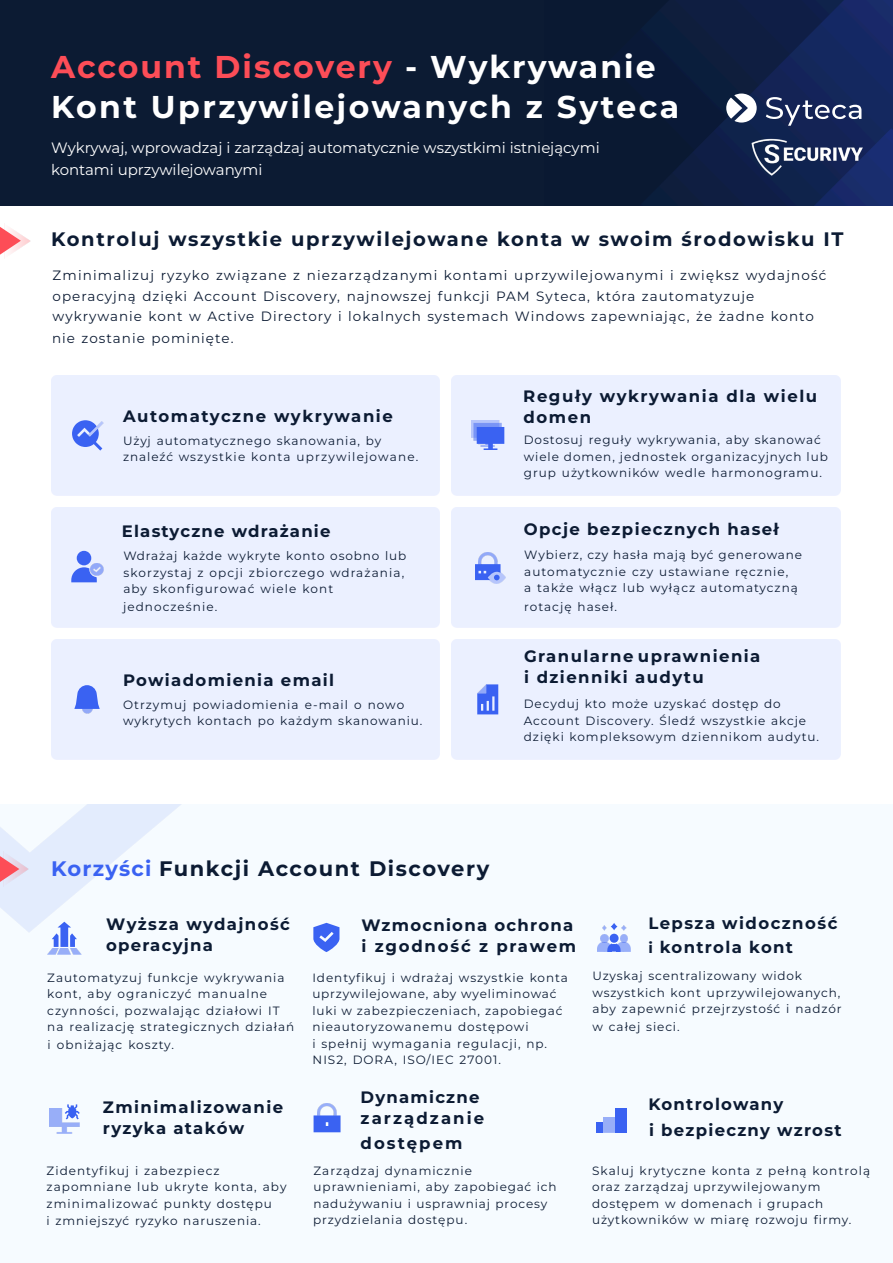
<style>
.page{position:relative;width:893px;height:1263px;background:#fff}
.page>*{position:absolute;margin:0;border:0;box-sizing:border-box;transform-origin:0 0}
.t1{font:700 31.5px "Montserrat";letter-spacing:.08em;color:#fff}
.t2{font:700 31.5px "Montserrat";letter-spacing:.065em;color:#fd4d57}
.t3{font:700 21px "Montserrat";letter-spacing:.07em;color:#0c1b33}
.t4{font:700 19.5px "Montserrat";letter-spacing:.085em;color:#0c1b33}
.t5{font:700 16.5px "Montserrat";letter-spacing:.08em;color:#0c1b33}
.t6{font:700 16.5px "Montserrat";letter-spacing:.125em;color:#0c1b33}
.t7{font:700 16.5px "Montserrat";letter-spacing:.11em;color:#0c1b33}
.t8{font:15px "Montserrat";color:#fff}
.t9{font:13.5px "Montserrat";letter-spacing:.08em;color:#0c1b33}
.t10{font:12px "Montserrat";letter-spacing:.075em;color:#0c1b33}
.t11{font:12px "Montserrat";letter-spacing:.1em;color:#0c1b33}
.t12{font:12px "Montserrat";letter-spacing:.095em;color:#0c1b33}
.s1{color:#fff}
.s2{color:#3a62f2}
.s3{font-size:15px}
</style>
<div class="page">
<svg style="left:72px;top:420px;width:30px;height:31px"></svg>
<img style="left:88px;top:422px;width:15px;height:15px">
<img style="left:471px;top:421px;width:30px;height:25px">
<svg style="left:477px;top:427px;width:27px;height:23px"></svg>
<div style="left:51px;top:507px;width:389px;height:120px;background:#ebf0ff"></div>
<div style="left:77px;top:551px;width:14px;height:14px;background:#3a62f2;border-radius:50%"></div>
<svg style="left:71px;top:564px;width:32px;height:18px"></svg>
<img style="left:488px;top:572px;width:18px;height:11px">
<img style="left:479px;top:552px;width:18px;height:12px">
<svg style="left:475px;top:564px;width:25px;height:16px"></svg>
<svg style="left:74px;top:685px;width:26px;height:29px"></svg>
<svg style="left:477px;top:684px;width:21px;height:30px"></svg>
<div style="left:0;top:804px;width:893px;height:459px;background:#f6fbff"></div>
<svg style="left:313px;top:923px;width:26px;height:29px"></svg>
<svg style="left:48px;top:922px;width:33px;height:33px"></svg>
<svg style="left:611px;top:923px;width:6px;height:7px"></svg>
<svg style="left:598px;top:926px;width:32px;height:25px"></svg>
<img style="left:50px;top:1108px;width:30px;height:25px">
<svg style="left:65px;top:1104px;width:15px;height:15px"></svg>
<svg style="left:314px;top:1115px;width:27px;height:17px"></svg>
<img style="left:318px;top:1103px;width:19px;height:13px">
<div style="left:615px;top:1108px;width:12px;height:24px;background:#3a62f2"></div>
<div style="left:597px;top:1122px;width:6px;height:10px;background:#3a62f2"></div>
<div style="left:0;top:0;width:893px;height:206px;background:#0c1b33"></div>
<img style="left:673px;top:0;width:220px;height:206px">
<img style="left:745px;top:138px;width:129px;height:37px">
<svg style="left:766px;top:97px;width:95px;height:29px;background:#435078"></svg>
<svg style="left:726px;top:94px;width:31px;height:29px"></svg>
<img style="left:21px;top:235px;width:9px;height:13px">
<svg style="left:0;top:227px;width:21px;height:28px"></svg>
<img style="left:3px;top:851px;width:26px;height:35px">
<svg style="left:0;top:855px;width:19px;height:28px"></svg>
<p class="t2" style="left:51px;top:47px;width:606px">Account Discovery <span class="s1">- Wykrywanie</span></p>
<p class="t1" style="left:51px;top:88px;width:630px">Kont Uprzywilejowanych z Syteca</p>
<p class="t8" style="left:51px;top:139px;width:550px">Wykrywaj, wprowadzaj i zarządzaj automatycznie wszystkimi istniejącymi</p>
<p class="t8" style="left:51px;top:161px;width:213px">kontami uprzywilejowanymi</p>
<p class="t4" style="left:51px;top:228px;width:794px">Kontroluj wszystkie uprzywilejowane konta w swoim środowisku IT</p>
<p class="t9" style="left:53px;top:267px;width:775px">Zminimalizuj ryzyko związane z niezarządzanymi kontami uprzywilejowanymi i zwiększ wydajność</p>
<p class="t9" style="left:53px;top:288px;width:703px">operacyjną dzięki Account Discovery, najnowszej funkcji PAM Syteca, która zautomatyzuje</p>
<p class="t9" style="left:53px;top:308px;width:763px">wykrywanie kont w Active Directory i lokalnych systemach Windows zapewniając, że żadne konto</p>
<p class="t9" style="left:52px;top:330px;width:183px">nie zostanie pominięte.</p>
<p class="t5" style="left:123px;top:406px;width:271px">Automatyczne wykrywanie</p>
<p class="t10" style="left:123px;top:433px;width:260px">Użyj automatycznego skanowania, by</p>
<p class="t11" style="left:123px;top:450px;width:297px">znaleźć wszystkie konta uprzywilejowane.</p>
<p class="t5" style="left:122px;top:520px;width:210px">Elastyczne wdrażanie</p>
<p class="t10" style="left:123px;top:549px;width:284px">Wdrażaj każde wykryte konto osobno lub</p>
<p class="t12" style="left:123px;top:565px;width:282px">skorzystaj z opcji zbiorczego wdrażania,</p>
<p class="t10" style="left:123px;top:582px;width:211px">aby skonfigurować wiele kont</p>
<p class="t10" style="left:123px;top:599px;width:96px">jednocześnie.</p>
<p class="t5" style="left:123px;top:670px;width:213px">Powiadomienia email</p>
<p class="t10" style="left:123px;top:697px;width:283px">Otrzymuj powiadomienia e-mail o nowo</p>
<p class="t10" style="left:123px;top:714px;width:301px">wykrytych kontach po każdym skanowaniu.</p>
<p class="t5" style="left:523px;top:386px;width:296px">Reguły wykrywania dla wielu</p>
<p class="t5" style="left:523px;top:407px;width:69px">domen</p>
<p class="t10" style="left:524px;top:433px;width:299px">Dostosuj reguły wykrywania, aby skanować</p>
<p class="t10" style="left:524px;top:449px;width:306px">wiele domen, jednostek organizacyjnych lub</p>
<p class="t10" style="left:524px;top:466px;width:300px">grup użytkowników wedle harmonogramu.</p>
<p class="t5" style="left:524px;top:519px;width:257px">Opcje bezpiecznych haseł</p>
<p class="t10" style="left:524px;top:547px;width:279px">Wybierz, czy hasła mają być generowane</p>
<p class="t10" style="left:524px;top:564px;width:266px">automatycznie czy ustawiane ręcznie,</p>
<p class="t10" style="left:524px;top:580px;width:275px">a także włącz lub wyłącz automatyczną</p>
<p class="t10" style="left:524px;top:599px;width:94px">rotację haseł.</p>
<p class="t5" style="left:524px;top:646px;width:238px">Granularne uprawnienia</p>
<p class="t5" style="left:524px;top:667px;width:181px">i dzienniki audytu</p>
<p class="t10" style="left:524px;top:697px;width:258px">Decyduj kto może uzyskać dostęp do</p>
<p class="t10" style="left:524px;top:713px;width:284px">Account Discovery. Śledź wszystkie akcje</p>
<p class="t10" style="left:524px;top:730px;width:297px">dzięki kompleksowym dziennikom audytu.</p>
<p class="t3" style="left:51px;top:856px;width:440px"><span class="s2">Korzyści</span> Funkcji Account Discovery</p>
<p class="t5" style="left:362px;top:915px;width:213px">Wzmocniona ochrona</p>
<p class="t7" style="left:362px;top:936px;width:216px">i zgodność z prawem</p>
<p class="t10" style="left:312px;top:970px;width:257px">Identyfikuj i wdrażaj wszystkie konta</p>
<p class="t10" style="left:312px;top:986px;width:246px">uprzywilejowane, aby wyeliminować</p>
<p class="t10" style="left:312px;top:1003px;width:252px">luki w zabezpieczeniach, zapobiegać</p>
<p class="t10" style="left:312px;top:1019px;width:218px">nieautoryzowanemu dostępowi</p>
<p class="t10" style="left:312px;top:1036px;width:236px">i spełnij wymagania regulacji, np.</p>
<p class="t10" style="left:313px;top:1052px;width:190px">NIS2, DORA, ISO/IEC 27001.</p>
<p class="t5" style="left:106px;top:914px;width:185px">Wyższa wydajność</p>
<p class="t5" style="left:106px;top:935px;width:108px">operacyjna</p>
<p class="t10" style="left:47px;top:970px;width:239px">Zautomatyzuj funkcje wykrywania</p>
<p class="t10" style="left:47px;top:987px;width:221px">kont, aby ograniczyć manualne</p>
<p class="t10" style="left:47px;top:1003px;width:234px">czynności, pozwalając działowi IT</p>
<p class="t10" style="left:47px;top:1020px;width:248px">na realizację strategicznych działań</p>
<p class="t10" style="left:48px;top:1038px;width:128px">i obniżając koszty.</p>
<p class="t5" style="left:103px;top:1097px;width:182px">Zminimalizowanie</p>
<p class="t5" style="left:103px;top:1118px;width:143px">ryzyka ataków</p>
<p class="t10" style="left:47px;top:1163px;width:174px">Zidentyfikuj i zabezpiecz</p>
<p class="t10" style="left:47px;top:1180px;width:241px">zapomniane lub ukryte konta, aby</p>
<p class="t10" style="left:47px;top:1196px;width:227px">zminimalizować punkty dostępu</p>
<p class="t10" style="left:47px;top:1213px;width:133px">i zmniejszyć ryzyko</p>
<p class="t10" style="left:183px;top:1213px;width:79px">naruszenia.</p>
<p class="t5" style="left:361px;top:1087px;width:120px">Dynamiczne</p>
<p class="t6" style="left:361px;top:1108px;width:125px">zarządzanie</p>
<p class="t10" style="left:313px;top:1163px;width:160px">Zarządzaj dynamicznie</p>
<p class="t10" style="left:313px;top:1179px;width:245px">uprawnieniami, aby zapobiegać ich</p>
<p class="t10" style="left:313px;top:1196px;width:235px">nadużywaniu i usprawniaj procesy</p>
<p class="t6" style="left:361px;top:1133px;width:103px">dostępem</p>
<p class="t10" style="left:313px;top:1213px;width:91px">przydzielania</p>
<p class="t10" style="left:408px;top:1213px;width:61px">dostępu.</p>
<p class="t5" style="left:648px;top:913px;width:191px">Lepsza widoczność</p>
<p class="t5" style="left:649px;top:937px;width:146px"><span class="s3">i</span> kontrola kont</p>
<p class="t10" style="left:592px;top:968px;width:211px">Uzyskaj scentralizowany widok</p>
<p class="t10" style="left:592px;top:1020px;width:89px">w całej sieci.</p>
<p class="t10" style="left:592px;top:985px;width:249px">wszystkich kont uprzywilejowanych,</p>
<p class="t10" style="left:592px;top:1001px;width:251px">aby zapewnić przejrzystość i nadzór</p>
<p class="t5" style="left:648px;top:1094px;width:136px">Kontrolowany</p>
<p class="t5" style="left:649px;top:1120px;width:194px">i bezpieczny wzrost</p>
<p class="t10" style="left:592px;top:1163px;width:280px">Skaluj krytyczne konta z pełną kontrolą</p>
<p class="t10" style="left:592px;top:1180px;width:230px">oraz zarządzaj uprzywilejowanym</p>
<p class="t10" style="left:592px;top:1196px;width:233px">dostępem w domenach i grupach</p>
<p class="t10" style="left:592px;top:1213px;width:261px">użytkowników w miarę rozwoju firmy.</p>
</div>
